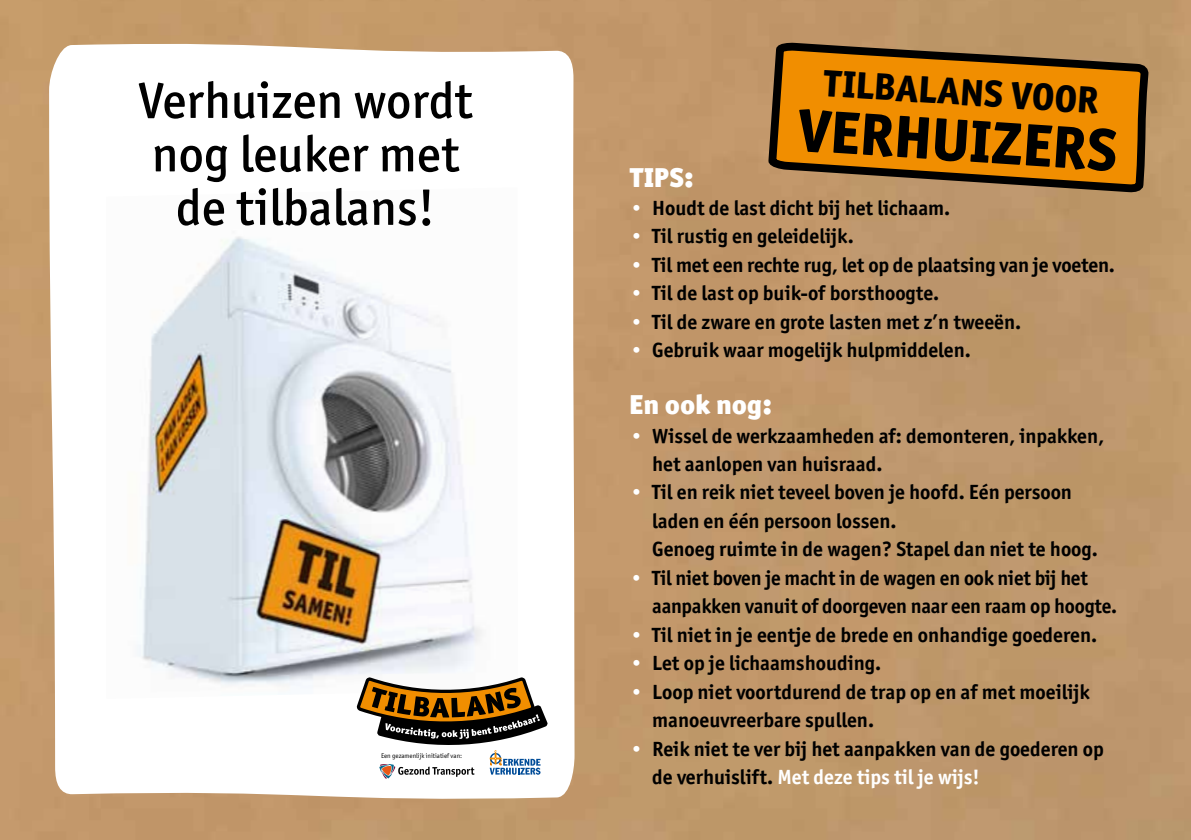
<style>
.page{position:relative;width:1191px;height:840px;background:#fff}
.page>*{position:absolute;margin:0;border:0;box-sizing:border-box;transform-origin:0 0}
.t1{font:800 60px "Officina San ITC";color:#000}
.t2{font:500 51px/53.4px "Officina San ITC";color:#000;text-align:center}
.t3{font:800 38px "Officina San ITC";color:#000}
.t4{font:900 27.4px "Officina San ITC";color:#fff}
.t5{font:700 20.6px/28.4px "Officina San ITC";color:#000}
.t6{font:6.8px "Officina San ITC";color:#000}
.s1{color:#fff}
</style>
<div class="page">
<div style="left:0;top:0;width:1191px;height:839px;background:#c0986b"></div>
<svg style="left:44px;top:29px;width:535px;height:784px"></svg>
<svg style="left:768px;top:39px;width:384px;height:154px;background:#c87d14"></svg>
<svg style="left:357px;top:677px;width:190px;height:101px"></svg>
<h2 class="t2" style="left:138px;top:74px;width:335px">Verhuizen wordt nog leuker met de tilbalans!</h2>
<p class="t6" style="left:381px;top:751px;width:83px">Een gezamenlijk initiatief van:</p>
<h3 class="t3" style="left:825px;top:58px;width:278px;rotate:4deg">tilBALANS voor</h3>
<h1 class="t1" style="left:801px;top:91px;width:322px;rotate:4deg">VERHUIZERS</h1>
<h3 class="t4" style="left:629px;top:159px;width:65px">TIPS:</h3>
<p class="t5" style="left:629px;top:193px;width:322px"><span class="s1">•</span> Houdt de last dicht bij het lichaam.</p>
<p class="t5" style="left:629px;top:222px;width:226px"><span class="s1">•</span> Til rustig en geleidelijk.</p>
<p class="t5" style="left:629px;top:250px;width:487px"><span class="s1">•</span> Til met een rechte rug, let op de plaatsing van je voeten.</p>
<p class="t5" style="left:629px;top:279px;width:311px"><span class="s1">•</span> Til de last op buik-of borsthoogte.</p>
<p class="t5" style="left:629px;top:307px;width:393px"><span class="s1">•</span> Til de zware en grote lasten met z’n tweeën.</p>
<p class="t5" style="left:629px;top:335px;width:343px"><span class="s1">•</span> Gebruik waar mogelijk hulpmiddelen.</p>
<h3 class="t4" style="left:629px;top:386px;width:144px">En ook nog:</h3>
<p class="t5" style="left:652px;top:421px;width:453px;text-indent:-23px"><span class="s1">•</span> Wissel de werkzaamheden af: demonteren, inpakken, het aanlopen van huisraad.</p>
<p class="t5" style="left:652px;top:478px;width:447px;text-indent:-23px"><span class="s1">•</span> Til en reik niet teveel boven je hoofd. Eén persoon laden en één persoon lossen.<br>Genoeg ruimte in de wagen? Stapel dan niet te hoog.</p>
<p class="t5" style="left:652px;top:563px;width:466px;text-indent:-23px"><span class="s1">•</span> Til niet boven je macht in de wagen en ook niet bij het aanpakken vanuit of doorgeven naar een raam op hoogte.</p>
<p class="t5" style="left:629px;top:620px;width:469px"><span class="s1">•</span> Til niet in je eentje de brede en onhandige goederen.</p>
<p class="t5" style="left:629px;top:648px;width:253px"><span class="s1">•</span> Let op je lichaamshouding.</p>
<p class="t5" style="left:652px;top:676px;width:439px;text-indent:-23px"><span class="s1">•</span> Loop niet voortdurend de trap op en af met moeilijk manoeuvreerbare spullen.</p>
<p class="t5" style="left:652px;top:733px;width:453px;text-indent:-23px"><span class="s1">•</span> Reik niet te ver bij het aanpakken van de goederen op de verhuislift. <span class="s1">Met deze tips til je wijs!</span></p>
</div>
